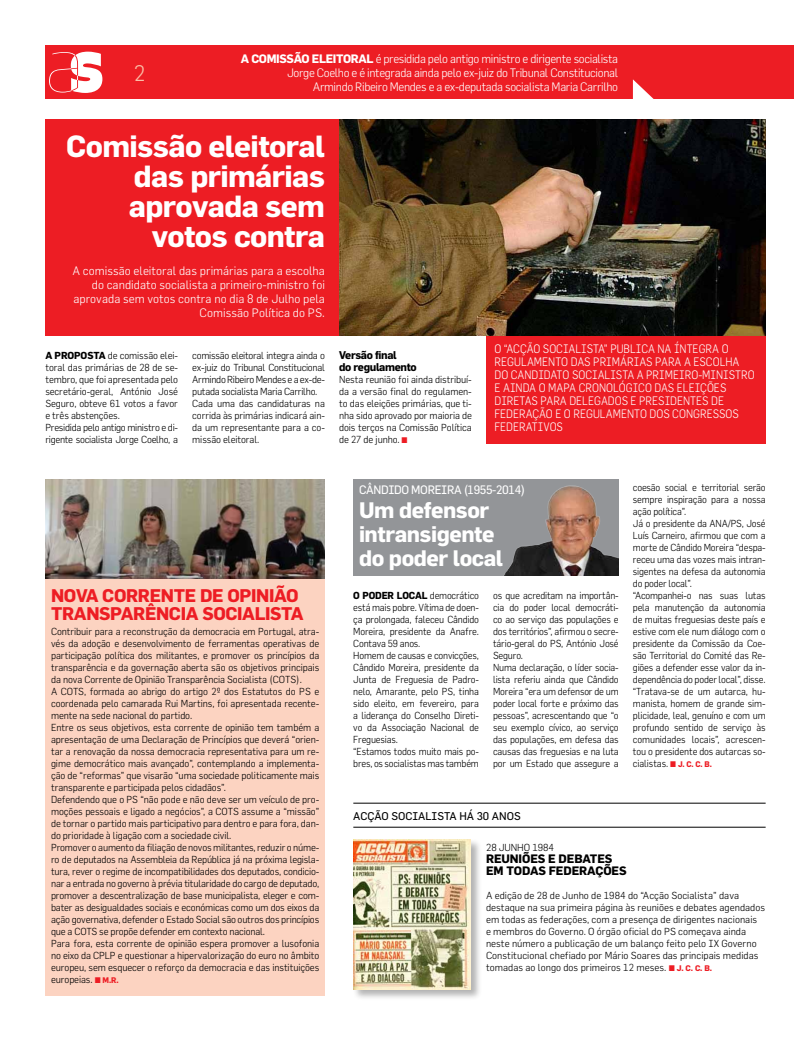
<style>
.page{position:relative;width:794px;height:1049px;background:#fff}
.page>*{position:absolute;margin:0;border:0;box-sizing:border-box;transform-origin:0 0}
.t1{font:700 30px/30px "Flama";letter-spacing:-.02em;color:#fff;text-align:right}
.t2{font:700 22px/24px "Flama";letter-spacing:-.02em;color:#fff}
.t3{font:300 22px "Flama";color:#fbbea7}
.t4{font:700 18px/18px "Flama";letter-spacing:-.02em;color:#ed1d24}
.t5{font:300 12px/13px "Flama";color:#fff;scale:.9 1}
.t6{font:300 12px/14px "Flama";letter-spacing:-.03em;color:#fff;text-align:right}
.t7{font:300 12px/14px "Flama";color:#fff;text-align:right}
.t8{font:700 12px/12px "Flama";letter-spacing:-.01em;color:#000}
.t9{font:12px "Flama";letter-spacing:-.03em;color:#fff}
.t10{font:700 11px/12px "Flama";letter-spacing:-.03em;color:#000}
.t11{font:11px "Flama";color:#000}
.t12{font:300 10px/12px "Flama";letter-spacing:-.01em;color:#000}
.t13{font:300 10px/12px "Flama";letter-spacing:-.01em;color:#000;scale:.96 1}
.t14{font:300 10px/12px "Flama";letter-spacing:-.03em;color:#000}
.s1{font-weight:700}
.s2{font-weight:700;font-size:8px;color:#ed1d24}
</style>
<div class="page">
<div style="left:45px;top:45px;width:749px;height:54px;background:#ed1d24"></div>
<svg style="left:49px;top:52px;width:53px;height:41px"></svg>
<svg style="left:633px;top:79px;width:21px;height:20px"></svg>
<div style="left:353px;top:839px;width:129px;height:162px;background:#000;opacity:.3"></div>
<img style="left:353px;top:839px;width:118px;height:150px">
<hr style="left:353px;top:803px;width:412px;height:1px;background:#000">
<hr style="left:353px;top:827px;width:412px;height:1px;background:#000">
<div style="left:353px;top:479px;width:266px;height:96px;background:#939598"></div>
<img style="left:504px;top:485px;width:115px;height:90px">
<div style="left:45px;top:119px;width:294px;height:216px;background:#ed1d24"></div>
<div style="left:486px;top:335px;width:279px;height:108px;background:#ed1d24"></div>
<img style="left:339px;top:119px;width:426px;height:216px">
<div style="left:45px;top:479px;width:280px;height:517px;background:#fcd3c1"></div>
<img style="left:45px;top:479px;width:280px;height:100px">
<h2 class="t3" style="left:134px;top:60px;width:13px">2</h2>
<p class="t6" style="left:241px;top:52px;width:379px"><span class="s1">A comissão eleitoral</span> é presidida pelo antigo ministro e dirigente socialista<br>Jorge Coelho e é integrada ainda pelo ex-juiz do Tribunal Constitucional<br>Armindo Ribeiro Mendes e a ex-deputada socialista Maria Carrilho</p>
<h1 class="t1" style="left:66px;top:131px;width:260px">Comissão eleitoral das primárias aprovada sem votos contra</h1>
<p class="t7" style="left:72px;top:264px;width:254px">A comissão eleitoral das primárias para a escolha do candidato socialista a primeiro-ministro foi aprovada sem votos contra no dia 8 de Julho pela Comissão Política do PS.</p>
<p class="t12" style="left:45px;top:349px;width:134px"><span class="s1">A proposta</span> de comissão elei&shy;toral das primárias de 28 de se&shy;tembro, que foi apresentada pelo secretário-geral, António José<br>Seguro, obteve 61 votos a favor e três abstenções.<br>Presidida pelo antigo ministro e di&shy;rigente socialista Jorge Coelho, a</p>
<p class="t14" style="left:192px;top:349px;width:134px">comissão eleitoral integra ainda o ex-juiz do Tribunal Constitucional<br>Armindo Ribeiro Mendes e a ex-de&shy;putada socialista Maria Carrilho.<br>Cada uma das candidaturas na corrida às primárias indicará ain&shy;da um representante para a co&shy;missão eleitoral.</p>
<p class="t10" style="left:339px;top:349px;width:79px">Versão final<br>do regulamento</p>
<p class="t12" style="left:339px;top:373px;width:134px;text-align:justify">Nesta reunião foi ainda distribuí&shy;da a versão final do regulamen&shy;to das eleições primárias, que ti&shy;nha sido aprovado por maioria de dois terços na Comissão Política de 27 de junho. <span class="s2">^</span></p>
<p class="t5" style="left:494px;top:342px;width:262px">O “ACÇÃO SOCIALISTA” PUBLICA NA ÍNTEGRA O<br>REGULAM ENTO DAS PRIMÁR</p>
<p class="t5" style="left:494px;top:355px;width:291px;text-indent:189px">A ESCOLHA<br>DO CANDIDATO SOCIALISTA A PRIM EIRO-M INISTRO<br>E AINDA O MAPA CRONOLÓGICO DAS ELEIÇÕES<br>DIRETAS PARA</p>
<p class="t5" style="left:634px;top:355px;width:39px">IAS PARA</p>
<p class="t5" style="left:494px;top:394px;width:272px;text-indent:75px">DELEGADOS E PRESIDENTES DE<br>FEDERAÇÃO E O REGULAM ENTO DOS CONGRESSOS<br>FEDERATIVOS</p>
<h3 class="t4" style="left:51px;top:586px;width:249px">Nova Corrente de Opinião<br>Transpa</h3>
<h3 class="t4" style="left:133px;top:604px;width:169px">rência Socialista</h3>
<p class="t12" style="left:51px;top:625px;width:270px">Contribuir para a reconstrução da democracia em Portugal, atra&shy;vés da adoção e desenvolvimento de ferramentas operativas de participação política dos militantes, e promover os princípios da transparência e da governação aberta são os objetivos principais da nova Corrente de Opinião Transparência Socialista (COTS).<br>A COTS, formada ao abrigo do artigo 2º dos Estatutos do PS e coordenada pelo camarada Rui Martins, foi apresentada recente&shy;mente na sede nacional do partido.<br>Entre os seus objetivos, esta corrente de opinião tem também a apresentação de uma Declaração de Princípios que deverá “orien&shy;tar a renovação da nossa democracia representativa para um re&shy;gime democrático mais avançado”, contemplando a implementa&shy;ção de “reformas” que visarão “uma sociedade politicamente mais transparente e participada pelos cidadãos”.<br>Defendendo que o PS “não pode e não deve ser um veículo de pro&shy;moções pessoais e ligado a negócios”, a COTS assume a “missão” de tornar o partido mais participativo para dentro e para fora, dan&shy;do prioridade à ligação com a sociedade civil.<br>Promover o aumento da filiação de novos militantes, reduzir o núme&shy;ro de deputados na Assembleia da República já na próxima legisla&shy;tura, rever o regime de incompatibilidades dos deputados, condicio&shy;nar a entrada no governo à prévia titularidade do cargo de deputado, promover a descentralização de base municipalista, eleger e com&shy;bater as desigualdades sociais e económicas como um dos eixos da ação governativa, defender o Estado Social são outros dos princípios que a COTS se propõe defender em contexto nacional.<br>Para fora, esta corrente de opinião espera promover a lusofonia no eixo da CPLP e questionar a hipervalorização do euro no âmbito europeu, sem esquecer o reforço da democracia e das instituições europeias. <span class="s2">^ M.R.</span></p>
<p class="t9" style="left:359px;top:483px;width:168px">CÂNDIDO MOREIRA (1955-2014)</p>
<h2 class="t2" style="left:359px;top:498px;width:146px">Um defensor intransigente do poder local</h2>
<p class="t13" style="left:353px;top:589px;width:132px"><span class="s1">O poder local</span> democrático está mais pobre. Vítima de doen&shy;ça prolongada, faleceu Cândido<br>Moreira, presidente da Anafre.<br>Contava 59 anos.<br>Homem de causas e convicções,<br>Cândido Moreira, presidente da<br>Junta de Freguesia de Padro&shy;nelo, Amarante, pelo PS, tinha sido eleito, em fevereiro, para a liderança do Conselho Direti&shy;vo da Associação Nacional de<br>Freguesias.<br>“Estamos todos muito mais po&shy;bres, os socialistas mas também</p>
<p class="t13" style="left:493px;top:589px;width:132px">os que acreditam na importân&shy;cia do poder local democráti&shy;co ao serviço das populações e dos territórios”, afirmou o secre&shy;tário-geral do PS, António José<br>Seguro.<br>Numa declaração, o líder socia&shy;lista referiu ainda que Cândido<br>Moreira “era um defensor de um poder local forte e próximo das pessoas”, acrescentando que “o seu exemplo cívico, ao serviço das populações, em defesa das causas das freguesias e na luta por um Estado que assegure a</p>
<p class="t13" style="left:633px;top:481px;width:140px">coesão social e territorial serão sempre inspiração para a nossa ação política”.<br>Já o presidente da ANA/PS, José<br>Luís Carneiro, afirmou que com a morte de Cândido Moreira “despa&shy;receu uma das vozes mais intran&shy;sigentes na defesa da autonomia do poder local”.<br>“Acompanhei-o nas suas lutas pela manutenção da autonomia de muitas freguesias deste país e estive com ele num diálogo com o presidente da Comissão da Coe&shy;são Territorial do Comité das Re&shy;giões a defender esse valor da in&shy;dependência do poder local”, disse. “Tratava-se de um autarca, hu&shy;manista, homem de grande sim&shy;plicidade, leal, genuíno e com um profundo sentido de serviço às comunidades locais”, acrescen&shy;tou o presidente dos autarcas so&shy;cialistas. <span class="s2">^ J. C. C. B.</span></p>
<p class="t11" style="left:353px;top:809px;width:169px">ACÇÃO SOCIALISTA HÁ 30 ANOS</p>
<p class="t12" style="left:486px;top:841px;width:20px">28 junho</p>
<p class="t12" style="left:532px;top:841px;width:23px">1984</p>
<p class="t8" style="left:486px;top:852px;width:141px">Reuniões e debates em todas federações</p>
<p class="t12" style="left:486px;top:889px;width:281px">A edição de 28 de Junho de 1984 do “Acção Socialista” dava destaque na sua primeira página às reuniões e debates agendados em todas as federações, com a presença de dirigentes nacionais<br>e membros do Governo. O órgão oficial do PS começava ainda neste número a publicação de um balanço feito pelo IX Governo Constitucional chefiado por Mário Soares das principais medidas tomadas ao longo dos primeiros 12 meses. <span class="s2">^ J. C. C. B.</span></p>
</div>
